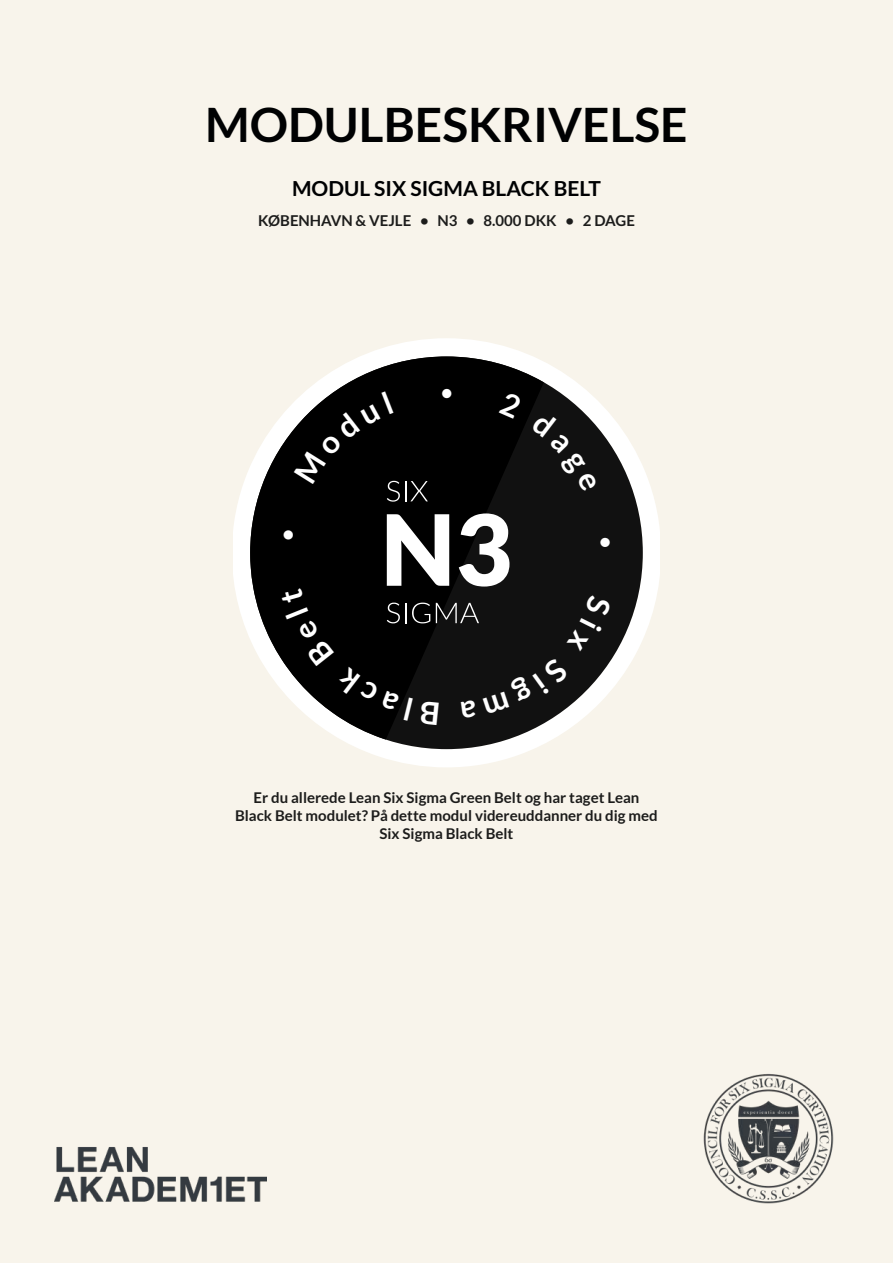
<style>
.page{position:relative;width:893px;height:1263px;background:#f8f4eb}
.page>*{position:absolute;margin:0;border:0;box-sizing:border-box;transform-origin:0 0}
.t1{font:700 47.55px "Lato";color:#000102}
.t2{font:300 31.2px "Lato";color:#fff}
.t3{font:700 20.85px "Lato";color:#000102}
.t4{font:700 15px "Lato";color:#1c1c1b}
.t5{font:700 14.85px/18px "Lato";color:#1c1c1b;text-align:center}
</style>
<div class="page">
<img style="left:54px;top:1147px;width:213px;height:55px">
<img style="left:703px;top:1074px;width:131px;height:130px">
<svg style="left:234px;top:338px;width:425px;height:429px"></svg>
<div style="left:250px;top:356px;width:393px;height:393px;background:#111;border-radius:50%"></div>
<svg style="left:250px;top:356px;width:294px;height:383px;fill:#000"></svg>
<div style="left:294px;top:391px;width:134px;height:111px;background:#000"></div>
<svg style="left:499px;top:391px;width:23px;height:28px"></svg>
<svg style="left:531px;top:411px;width:67px;height:81px"></svg>
<svg style="left:281px;top:513px;width:331px;height:212px"></svg>
<h1 class="t1" style="left:205px;top:105px;width:484px">MODULBESKRIVELSE</h1>
<h3 class="t3" style="left:292px;top:180px;width:310px">MODUL SIX SIGMA BLACK BELT</h3>
<p class="t4" style="left:258px;top:214px;width:378px">KØBENHAVN &amp; VEJLE • N3 • 8.000 DKK • 2 DAGE</p>
<h2 class="t2" style="left:438px;top:374px;width:20px">ï</h2>
<p class="t5" style="left:235px;top:789px;width:424px">Er du allerede Lean Six Sigma Green Belt og har taget Lean<br>Black Belt modulet? På dette modul videreuddanner du dig med<br>Six Sigma Black Belt</p>
</div>
